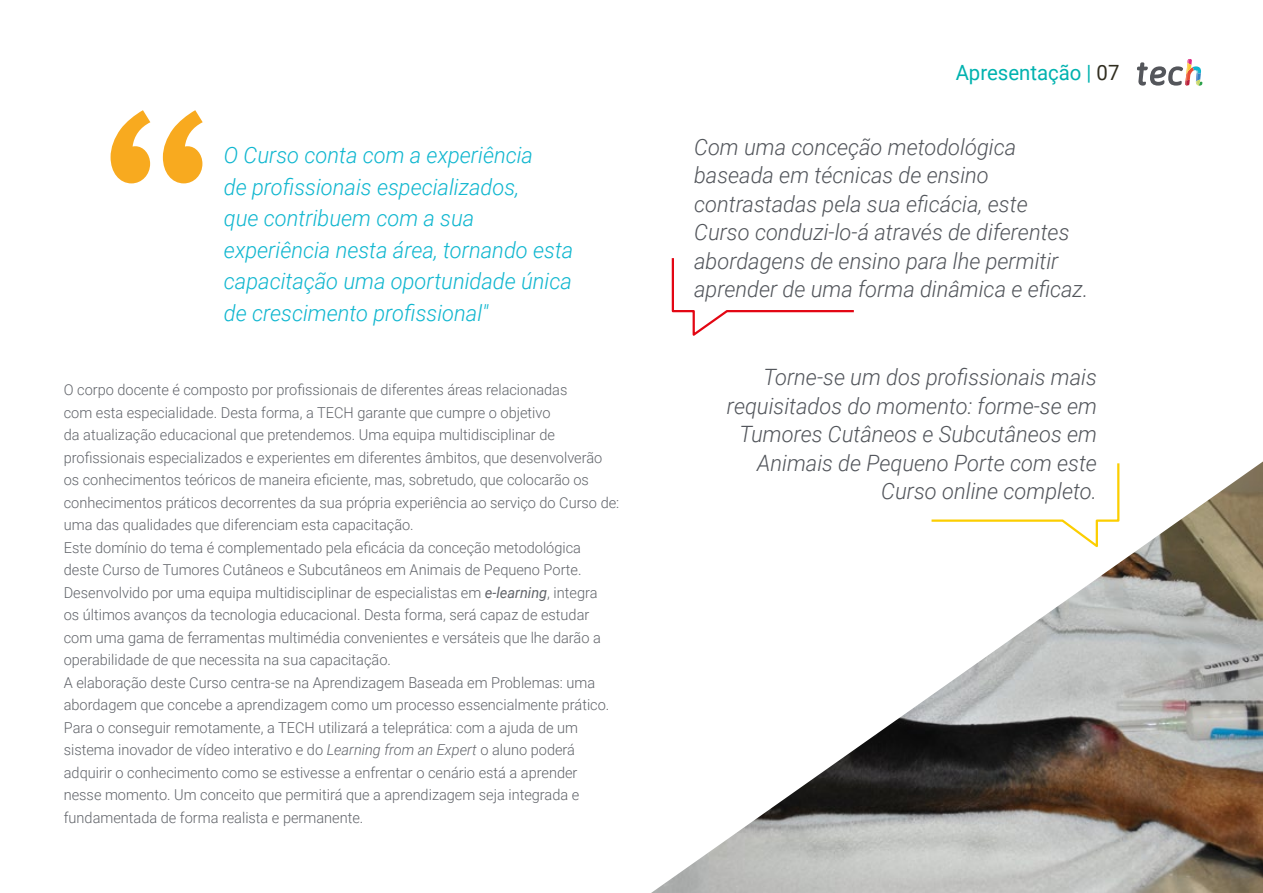
<style>
.page{position:relative;width:1263px;height:893px;background:#fff}
.page>*{position:absolute;margin:0;border:0;box-sizing:border-box;transform-origin:0 0}
.t1{font:italic 300 22.5px/28.5px "Roboto";color:#52555b;text-align:right}
.t2{font:italic 300 22.5px/31.5px "Roboto";color:#0fb6cf}
.t3{font:21px "Roboto";color:#00b2af}
.t4{font:300 15px/22.5px "Roboto";color:#61646a}
.s1{font-weight:400;font-style:italic}
.s2{font-style:italic}
.s3{color:#312e20}
</style>
<div class="page">
<svg style="left:111px;top:110px;width:92px;height:73px"></svg>
<svg style="left:671px;top:258px;width:183px;height:78px"></svg>
<img style="left:651px;top:461px;width:612px;height:432px">
<svg style="left:1137px;top:59px;width:65px;height:27px"></svg>
<h1 class="t2" style="left:224px;top:139px;width:351px">O Curso conta com a experiência<br>de profissionais especializados,<br>que contribuem com a sua experiência nesta área, tornando esta capacitação uma oportunidade única de crescimento profissional"</h1>
<p class="t4" style="left:64px;top:378px;width:557px">O corpo docente é composto por profissionais de diferentes áreas relacionadas<br>com esta especialidade. Desta forma, a TECH garante que cumpre o objetivo<br>da atualização educacional que pretendemos. Uma equipa multidisciplinar de profissionais especializados e experientes em diferentes âmbitos, que desenvolverão os conhecimentos teóricos de maneira eficiente, mas, sobretudo, que colocarão os conhecimentos práticos decorrentes da sua própria experiência ao serviço do Curso de: uma das qualidades que diferenciam esta capacitação.<br>Este domínio do tema é complementado pela eficácia da conceção metodológica deste Curso de Tumores Cutâneos e Subcutâneos em Animais de Pequeno Porte.<br>Desenvolvido por uma equipa multidisciplinar de especialistas em <span class="s1">e-learning</span>, integra<br>os últimos avanços da tecnologia educacional. Desta forma, será capaz de estudar com uma gama de ferramentas multimédia convenientes e versáteis que lhe darão a operabilidade de que necessita na sua capacitação.<br>A elaboração deste Curso centra-se na Aprendizagem Baseada em Problemas: uma abordagem que concebe a aprendizagem como um processo essencialmente prático.<br>Para o conseguir remotamente, a TECH utilizará a teleprática: com a ajuda de um sistema inovador de vídeo interativo e do <span class="s2">Learning from an Expert</span> o aluno poderá adquirir o conhecimento como se estivesse a enfrentar o cenário está a aprender<br>nesse momento. Um conceito que permitirá que a aprendizagem seja integrada e fundamentada de forma realista e permanente.</p>
<h2 class="t3" style="left:956px;top:57px;width:165px">Apresentação | <span class="s3">07</span></h2>
<h1 class="t1" style="left:694px;top:132px;width:395px;text-align:left">Com uma conceção metodológica baseada em técnicas de ensino contrastadas pela sua eficácia, este Curso conduzi-lo-á através de diferentes abordagens de ensino para lhe permitir aprender de uma forma dinâmica e eficaz.</h1>
<h1 class="t1" style="left:727px;top:362px;width:371px">Torne-se um dos profissionais mais requisitados do momento: forme-se em<br>Tumores Cutâneos e Subcutâneos em<br>Animais de Pequeno Porte com este<br>Curso online completo.</h1>
</div>
